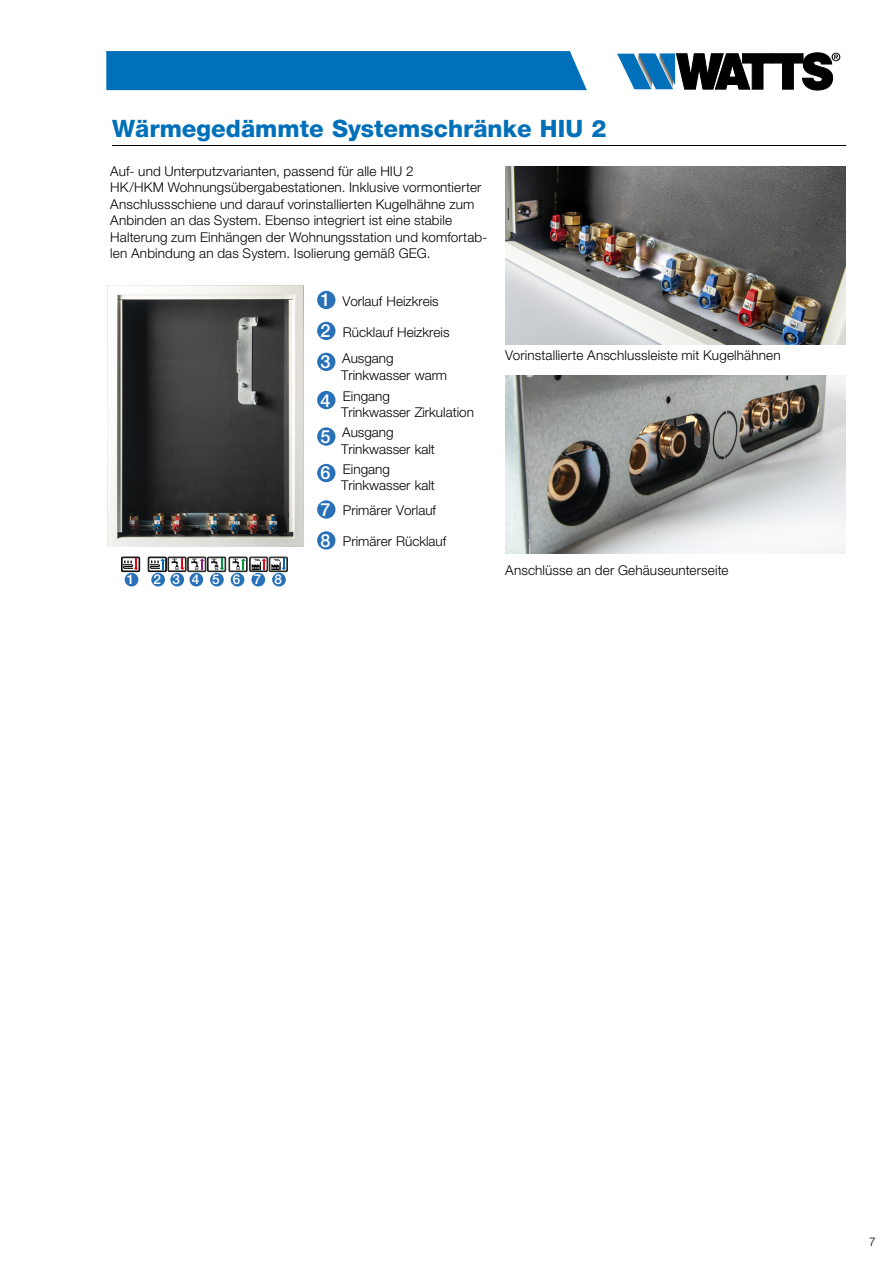
<style>
.page{position:relative;width:893px;height:1263px;background:#fff}
.page>*{position:absolute;margin:0;border:0;box-sizing:border-box;transform-origin:0 0}
.t1{font:800 24px "Helvetica Neue LT Std";color:#0070ba}
.t2{font:300 13.5px/16.5px "Helvetica Neue LT Std";letter-spacing:.01em;color:#000}
.t3{font:500 13.5px "Helvetica Neue LT Std";letter-spacing:.965em;color:#fff}
.t4{font:300 12px "Helvetica Neue LT Std";color:#000}
.s1{font-weight:500;font-size:18.15px;color:#fff}
</style>
<div class="page">
<svg style="left:617px;top:53px;width:223px;height:37px"></svg>
<div style="left:106px;top:51px;width:481px;height:39px;background:#0070ba"></div>
<img style="left:108px;top:286px;width:196px;height:261px">
<div style="left:148px;top:557px;width:18px;height:15px;border:1px solid #000"></div>
<div style="left:149px;top:557px;width:17px;height:14px;border:1px solid #000"></div>
<svg style="left:150px;top:558px;width:15px;height:12px"></svg>
<div style="left:121px;top:557px;width:19px;height:15px;border:1px solid #000"></div>
<div style="left:122px;top:557px;width:17px;height:14px;border:1px solid #000"></div>
<svg style="left:123px;top:558px;width:15px;height:12px"></svg>
<div style="left:269px;top:557px;width:18px;height:15px;border:1px solid #21211f"></div>
<div style="left:270px;top:557px;width:17px;height:14px;border:1px solid #21211f"></div>
<div style="left:250px;top:557px;width:18px;height:15px;border:1px solid #21211f"></div>
<div style="left:250px;top:557px;width:17px;height:14px;border:1px solid #21211f"></div>
<svg style="left:252px;top:558px;width:34px;height:12px"></svg>
<div style="left:207px;top:557px;width:19px;height:15px;border:1px solid #21211f"></div>
<div style="left:208px;top:557px;width:17px;height:14px;border:1px solid #21211f"></div>
<svg style="left:211px;top:558px;width:13px;height:12px"></svg>
<div style="left:229px;top:557px;width:18px;height:15px;border:1px solid #21211f"></div>
<div style="left:229px;top:557px;width:18px;height:14px;border:1px solid #21211f"></div>
<svg style="left:233px;top:558px;width:13px;height:12px"></svg>
<div style="left:188px;top:557px;width:18px;height:15px;border:1px solid #21211f"></div>
<div style="left:188px;top:557px;width:17px;height:14px;border:1px solid #21211f"></div>
<svg style="left:191px;top:558px;width:14px;height:12px"></svg>
<div style="left:168px;top:557px;width:18px;height:15px;border:1px solid #21211f"></div>
<div style="left:168px;top:557px;width:18px;height:14px;border:1px solid #21211f"></div>
<svg style="left:172px;top:558px;width:13px;height:12px"></svg>
<div style="left:125px;top:573px;width:13px;height:13px;background:#2871b8;border-radius:50%"></div>
<div style="left:151px;top:573px;width:14px;height:13px;background:#2871b8;border-radius:50%"></div>
<div style="left:170px;top:573px;width:14px;height:13px;background:#2871b8;border-radius:50%"></div>
<div style="left:189px;top:573px;width:14px;height:13px;background:#2871b8;border-radius:50%"></div>
<div style="left:210px;top:573px;width:14px;height:13px;background:#2871b8;border-radius:50%"></div>
<div style="left:231px;top:573px;width:13px;height:13px;background:#2871b8;border-radius:50%"></div>
<div style="left:251px;top:573px;width:14px;height:13px;background:#2871b8;border-radius:50%"></div>
<div style="left:272px;top:573px;width:14px;height:13px;background:#2871b8;border-radius:50%"></div>
<img style="left:505px;top:375px;width:340px;height:179px">
<img style="left:505px;top:166px;width:340px;height:179px">
<hr style="left:112px;top:145px;width:734px;height:1px;background:#000">
<div style="left:317px;top:291px;width:18px;height:18px;background:#2871b8;border-radius:50%"></div>
<div style="left:317px;top:322px;width:18px;height:18px;background:#2871b8;border-radius:50%"></div>
<div style="left:317px;top:353px;width:18px;height:18px;background:#2871b8;border-radius:50%"></div>
<div style="left:317px;top:391px;width:18px;height:18px;background:#2871b8;border-radius:50%"></div>
<div style="left:317px;top:427px;width:18px;height:19px;background:#2871b8;border-radius:50%"></div>
<div style="left:317px;top:464px;width:18px;height:18px;background:#2871b8;border-radius:50%"></div>
<div style="left:317px;top:500px;width:18px;height:19px;background:#2871b8;border-radius:50%"></div>
<div style="left:317px;top:531px;width:18px;height:19px;background:#2871b8;border-radius:50%"></div>
<h1 class="t1" style="left:112px;top:114px;width:496px">Wärmegedämmte Systemschränke HIU 2</h1>
<p class="t2" style="left:110px;top:162px;width:379px">Auf- und Unterputzvarianten, passend für alle HIU 2<br>HK/HKM Wohnungsübergabestationen. Inklusive vormontierter Anschlussschiene und darauf vorinstallierten Kugelhähne zum Anbinden an das System. Ebenso integriert ist eine stabile Halterung zum Einhängen der Wohnungsstation und komfortab&shy;len Anbindung an das System. Isolierung gemäß GEG.</p>
<p class="t3" style="left:127px;top:572px;width:9px">1</p>
<p class="t3" style="left:153px;top:572px;width:130px">2345678</p>
<p class="t2" style="left:320px;top:293px;width:120px"><span class="s1">1</span> Vorlauf Heizkreis</p>
<p class="t2" style="left:320px;top:319px;width:131px;line-height:26.4px"><span class="s1">2</span> Rücklauf Heizkreis<br><span class="s1">3</span> Ausgang</p>
<p class="t2" style="left:320px;top:364px;width:128px;line-height:20.9px;text-indent:21px">Trinkwasser warm<br><span class="s1">4</span> Eingang</p>
<p class="t2" style="left:320px;top:402px;width:155px;line-height:20px;text-indent:21px">Trinkwasser Zirkulation<br><span class="s1">5</span> Ausgang</p>
<p class="t2" style="left:320px;top:438px;width:116px;line-height:20px;text-indent:21px">Trinkwasser kalt<br><span class="s1">6</span> Eingang</p>
<p class="t2" style="left:320px;top:472px;width:117px;line-height:25.5px;text-align:right">Trinkwasser kalt<br><span class="s1">7</span> Primärer Vorlauf</p>
<p class="t2" style="left:320px;top:533px;width:127px"><span class="s1">8</span> Primärer Rücklauf</p>
<p class="t2" style="left:505px;top:347px;width:277px">Vorinstallierte Anschlussleiste mit Kugelhähnen</p>
<p class="t2" style="left:505px;top:561px;width:225px">Anschlüsse an der Gehäuseunterseite</p>
<p class="t4" style="left:869px;top:1234px;width:8px">7</p>
</div>
